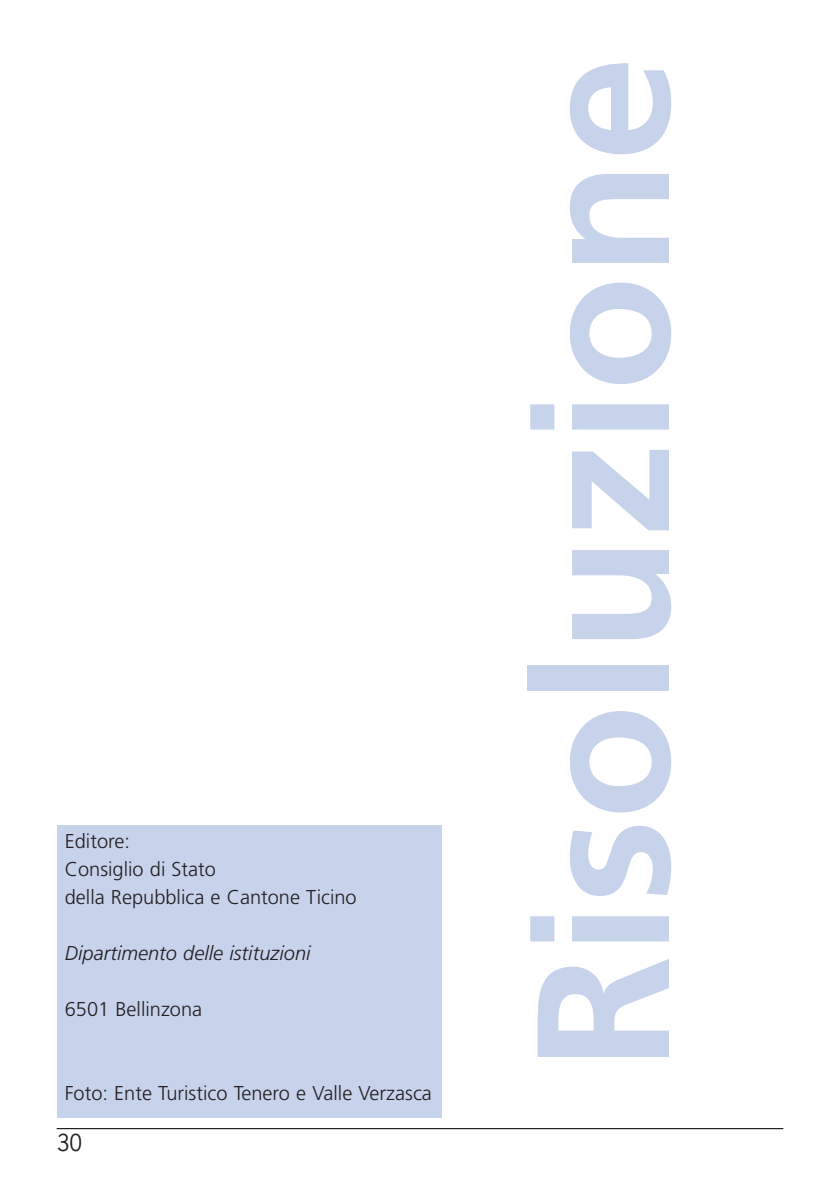
<style>
.page{position:relative;width:840px;height:1191px;background:#fff}
.page>*{position:absolute;margin:0;border:0;box-sizing:border-box;transform-origin:0 0}
.t1{font:700 188px "Frutiger";color:#c6d3eb}
.t2{font:22px "News Gothic";color:#231f20}
.t3{font:300 20px/28px "Frutiger";color:#231f20}
.t4{font:italic 300 20px "Frutiger";color:#231f20}
</style>
<div class="page">
<hr style="left:57px;top:1128px;width:725px;height:1px;background:#231f20">
<div style="left:57px;top:825px;width:384px;height:292px;background:#c6d3eb"></div>
<p class="t3" style="left:65px;top:827px;width:293px">Editore:<br>Consiglio di Stato<br>della Repubblica e Cantone Ticino</p>
<p class="t4" style="left:65px;top:941px;width:247px">Dipartimento delle istituzioni</p>
<p class="t3" style="left:65px;top:995px;width:139px">6501 Bellinzona</p>
<p class="t3" style="left:65px;top:1079px;width:368px">Foto: Ente Turistico Tenero e Valle Verzasca</p>
<p class="t2" style="left:57px;top:1129px;width:27px">30</p>
<h1 class="t1" style="left:492px;top:1070px;width:1015px;rotate:-90deg">Risoluzione</h1>
</div>
